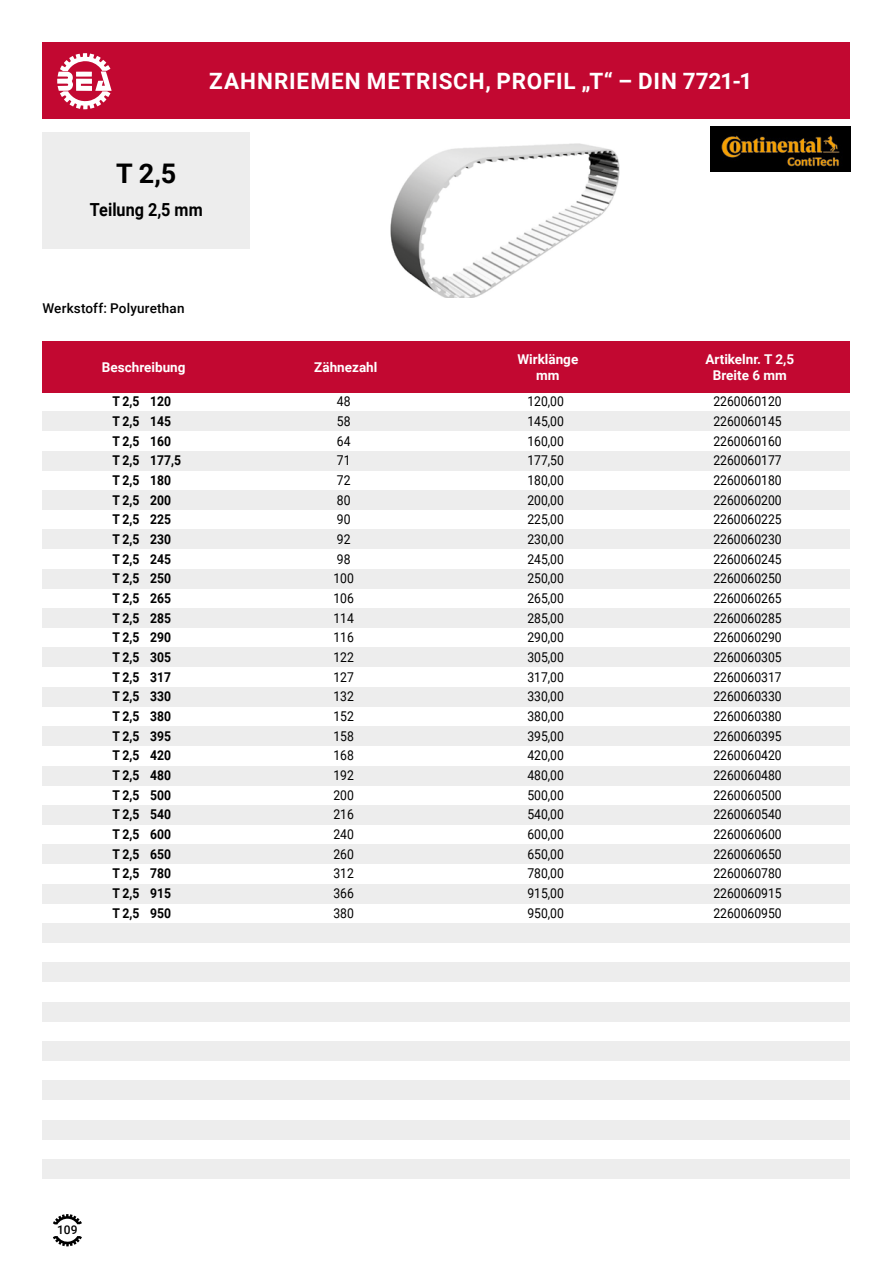
<style>
.page{position:relative;width:893px;height:1263px;background:#fff}
.page>*{position:absolute;margin:0;border:0;box-sizing:border-box;transform-origin:0 0}
.t1{font:700 27px "Roboto";color:#000}
.t2{font:700 22.5px "Roboto";letter-spacing:.04em;color:#fff}
.t3{font:700 18px "Roboto";color:#000;scale:.9 1}
.t4{font:13.5px "Roboto";color:#000;scale:.9 1}
.t5{font:700 13.5px "Roboto";color:#000;scale:.9 1}
.t6{font:700 13.5px/16.2px "Roboto";color:#fff;text-align:center}
.t7{font:500 13.5px "Roboto";letter-spacing:.015em;color:#000}
.t8{font:500 12px "Roboto";color:#000}
</style>
<div class="page">
<div style="left:43px;top:569px;width:807px;height:20px;background:#ededed"></div>
<div style="left:43px;top:529px;width:807px;height:20px;background:#ededed"></div>
<div style="left:43px;top:490px;width:807px;height:20px;background:#ededed"></div>
<div style="left:43px;top:451px;width:807px;height:19px;background:#ededed"></div>
<div style="left:43px;top:411px;width:807px;height:20px;background:#ededed"></div>
<div style="left:43px;top:608px;width:807px;height:20px;background:#ededed"></div>
<div style="left:43px;top:648px;width:807px;height:19px;background:#ededed"></div>
<div style="left:43px;top:687px;width:807px;height:20px;background:#ededed"></div>
<div style="left:43px;top:726px;width:807px;height:20px;background:#ededed"></div>
<div style="left:43px;top:766px;width:807px;height:19px;background:#ededed"></div>
<div style="left:43px;top:805px;width:807px;height:20px;background:#ededed"></div>
<div style="left:43px;top:844px;width:807px;height:20px;background:#ededed"></div>
<div style="left:43px;top:884px;width:807px;height:19px;background:#ededed"></div>
<div style="left:43px;top:923px;width:807px;height:20px;background:#ededed"></div>
<div style="left:43px;top:962px;width:807px;height:20px;background:#ededed"></div>
<div style="left:43px;top:1002px;width:807px;height:19px;background:#ededed"></div>
<div style="left:43px;top:1041px;width:807px;height:20px;background:#ededed"></div>
<div style="left:43px;top:1080px;width:807px;height:20px;background:#ededed"></div>
<div style="left:43px;top:1120px;width:807px;height:20px;background:#ededed"></div>
<div style="left:43px;top:1159px;width:807px;height:20px;background:#ededed"></div>
<div style="left:43px;top:341px;width:807px;height:51px;background:#c20831"></div>
<div style="left:43px;top:43px;width:807px;height:76px;background:#c20831"></div>
<svg style="left:57px;top:53px;width:55px;height:56px"></svg>
<div style="left:43px;top:133px;width:207px;height:116px;background:#ededed"></div>
<svg style="left:53px;top:1214px;width:29px;height:10px"></svg>
<svg style="left:53px;top:1236px;width:29px;height:10px"></svg>
<img style="left:390px;top:143px;width:230px;height:155px">
<img style="left:710px;top:126px;width:140px;height:45px">
<h2 class="t2" style="left:209px;top:65px;width:545px">ZAHNRIEMEN METRISCH, PROFIL „T“ – DIN 7721-1</h2>
<h1 class="t1" style="left:116px;top:155px;width:62px">T 2,5</h1>
<h3 class="t3" style="left:90px;top:197px;width:127px">Teilung 2,5 mm</h3>
<p class="t7" style="left:43px;top:299px;width:144px">Werkstoff: Polyurethan</p>
<p class="t6" style="left:102px;top:358px;width:85px">Beschreibung</p>
<p class="t6" style="left:314px;top:358px;width:65px">Zähnezahl</p>
<p class="t6" style="left:705px;top:350px;width:90px">Artikelnr. T 2,5<br>Breite 6 mm</p>
<p class="t6" style="left:517px;top:350px;width:62px">Wirklänge mm</p>
<p class="t5" style="left:112px;top:392px;width:67px">T 2,5 120</p>
<p class="t4" style="left:337px;top:392px;width:17px">48</p>
<p class="t4" style="left:527px;top:392px;width:42px">120,00</p>
<p class="t4" style="left:713px;top:392px;width:77px">2260060120</p>
<p class="t5" style="left:112px;top:412px;width:67px">T 2,5 145</p>
<p class="t4" style="left:337px;top:412px;width:17px">58</p>
<p class="t4" style="left:527px;top:412px;width:42px">145,00</p>
<p class="t4" style="left:713px;top:412px;width:77px">2260060145</p>
<p class="t5" style="left:112px;top:431px;width:67px">T 2,5 160</p>
<p class="t4" style="left:337px;top:431px;width:17px">64</p>
<p class="t4" style="left:527px;top:431px;width:42px">160,00</p>
<p class="t4" style="left:713px;top:431px;width:77px">2260060160</p>
<p class="t5" style="left:112px;top:451px;width:78px">T 2,5 177,5</p>
<p class="t4" style="left:337px;top:451px;width:17px">71</p>
<p class="t4" style="left:527px;top:451px;width:42px">177,50</p>
<p class="t4" style="left:713px;top:451px;width:77px">2260060177</p>
<p class="t5" style="left:112px;top:471px;width:67px">T 2,5 180</p>
<p class="t4" style="left:337px;top:471px;width:17px">72</p>
<p class="t4" style="left:527px;top:471px;width:42px">180,00</p>
<p class="t4" style="left:713px;top:471px;width:77px">2260060180</p>
<p class="t5" style="left:112px;top:490px;width:67px">T 2,5 200</p>
<p class="t4" style="left:337px;top:490px;width:17px">80</p>
<p class="t4" style="left:527px;top:490px;width:42px">200,00</p>
<p class="t4" style="left:713px;top:490px;width:77px">2260060200</p>
<p class="t5" style="left:112px;top:510px;width:67px">T 2,5 225</p>
<p class="t4" style="left:337px;top:510px;width:17px">90</p>
<p class="t4" style="left:527px;top:510px;width:42px">225,00</p>
<p class="t4" style="left:713px;top:510px;width:77px">2260060225</p>
<p class="t5" style="left:112px;top:530px;width:67px">T 2,5 230</p>
<p class="t4" style="left:337px;top:530px;width:17px">92</p>
<p class="t4" style="left:527px;top:530px;width:42px">230,00</p>
<p class="t4" style="left:713px;top:530px;width:77px">2260060230</p>
<p class="t5" style="left:112px;top:549px;width:67px">T 2,5 245</p>
<p class="t4" style="left:337px;top:549px;width:17px">98</p>
<p class="t4" style="left:527px;top:549px;width:42px">245,00</p>
<p class="t4" style="left:713px;top:549px;width:77px">2260060245</p>
<p class="t5" style="left:112px;top:569px;width:67px">T 2,5 250</p>
<p class="t4" style="left:333px;top:569px;width:24px">100</p>
<p class="t4" style="left:527px;top:569px;width:42px">250,00</p>
<p class="t4" style="left:713px;top:569px;width:77px">2260060250</p>
<p class="t5" style="left:112px;top:589px;width:67px">T 2,5 265</p>
<p class="t4" style="left:333px;top:589px;width:24px">106</p>
<p class="t4" style="left:527px;top:589px;width:42px">265,00</p>
<p class="t4" style="left:713px;top:589px;width:77px">2260060265</p>
<p class="t5" style="left:112px;top:608px;width:67px">T 2,5 285</p>
<p class="t4" style="left:333px;top:608px;width:24px">114</p>
<p class="t4" style="left:527px;top:608px;width:42px">285,00</p>
<p class="t4" style="left:713px;top:608px;width:77px">2260060285</p>
<p class="t5" style="left:112px;top:628px;width:67px">T 2,5 290</p>
<p class="t4" style="left:333px;top:628px;width:24px">116</p>
<p class="t4" style="left:527px;top:628px;width:42px">290,00</p>
<p class="t4" style="left:713px;top:628px;width:77px">2260060290</p>
<p class="t5" style="left:112px;top:648px;width:67px">T 2,5 305</p>
<p class="t4" style="left:333px;top:648px;width:24px">122</p>
<p class="t4" style="left:527px;top:648px;width:42px">305,00</p>
<p class="t4" style="left:713px;top:648px;width:77px">2260060305</p>
<p class="t5" style="left:112px;top:667px;width:67px">T 2,5 317</p>
<p class="t4" style="left:333px;top:667px;width:24px">127</p>
<p class="t4" style="left:527px;top:667px;width:42px">317,00</p>
<p class="t4" style="left:713px;top:667px;width:77px">2260060317</p>
<p class="t5" style="left:112px;top:687px;width:67px">T 2,5 330</p>
<p class="t4" style="left:333px;top:687px;width:24px">132</p>
<p class="t4" style="left:527px;top:687px;width:42px">330,00</p>
<p class="t4" style="left:713px;top:687px;width:77px">2260060330</p>
<p class="t5" style="left:112px;top:707px;width:67px">T 2,5 380</p>
<p class="t4" style="left:333px;top:707px;width:24px">152</p>
<p class="t4" style="left:527px;top:707px;width:42px">380,00</p>
<p class="t4" style="left:713px;top:707px;width:77px">2260060380</p>
<p class="t5" style="left:112px;top:726px;width:67px">T 2,5 395</p>
<p class="t4" style="left:333px;top:726px;width:24px">158</p>
<p class="t4" style="left:527px;top:726px;width:42px">395,00</p>
<p class="t4" style="left:713px;top:726px;width:77px">2260060395</p>
<p class="t5" style="left:112px;top:746px;width:67px">T 2,5 420</p>
<p class="t4" style="left:333px;top:746px;width:24px">168</p>
<p class="t4" style="left:527px;top:746px;width:42px">420,00</p>
<p class="t4" style="left:713px;top:746px;width:77px">2260060420</p>
<p class="t5" style="left:112px;top:766px;width:67px">T 2,5 480</p>
<p class="t4" style="left:333px;top:766px;width:24px">192</p>
<p class="t4" style="left:527px;top:766px;width:42px">480,00</p>
<p class="t4" style="left:713px;top:766px;width:77px">2260060480</p>
<p class="t5" style="left:112px;top:785px;width:67px">T 2,5 500</p>
<p class="t4" style="left:333px;top:785px;width:24px">200</p>
<p class="t4" style="left:527px;top:785px;width:42px">500,00</p>
<p class="t4" style="left:713px;top:785px;width:77px">2260060500</p>
<p class="t5" style="left:112px;top:805px;width:67px">T 2,5 540</p>
<p class="t4" style="left:333px;top:805px;width:24px">216</p>
<p class="t4" style="left:527px;top:805px;width:42px">540,00</p>
<p class="t4" style="left:713px;top:805px;width:77px">2260060540</p>
<p class="t5" style="left:112px;top:825px;width:67px">T 2,5 600</p>
<p class="t4" style="left:333px;top:825px;width:24px">240</p>
<p class="t4" style="left:527px;top:825px;width:42px">600,00</p>
<p class="t4" style="left:713px;top:825px;width:77px">2260060600</p>
<p class="t5" style="left:112px;top:844px;width:67px">T 2,5 650</p>
<p class="t4" style="left:333px;top:844px;width:24px">260</p>
<p class="t4" style="left:527px;top:844px;width:42px">650,00</p>
<p class="t4" style="left:713px;top:844px;width:77px">2260060650</p>
<p class="t5" style="left:112px;top:864px;width:67px">T 2,5 780</p>
<p class="t4" style="left:333px;top:864px;width:24px">312</p>
<p class="t4" style="left:527px;top:864px;width:42px">780,00</p>
<p class="t4" style="left:713px;top:864px;width:77px">2260060780</p>
<p class="t5" style="left:112px;top:884px;width:67px">T 2,5 915</p>
<p class="t4" style="left:333px;top:884px;width:24px">366</p>
<p class="t4" style="left:527px;top:884px;width:42px">915,00</p>
<p class="t4" style="left:713px;top:884px;width:77px">2260060915</p>
<p class="t5" style="left:112px;top:903px;width:67px">T 2,5 950</p>
<p class="t4" style="left:333px;top:903px;width:24px">380</p>
<p class="t4" style="left:527px;top:903px;width:42px">950,00</p>
<p class="t4" style="left:713px;top:903px;width:77px">2260060950</p>
<p class="t8" style="left:57px;top:1221px;width:22px">109</p>
</div>
